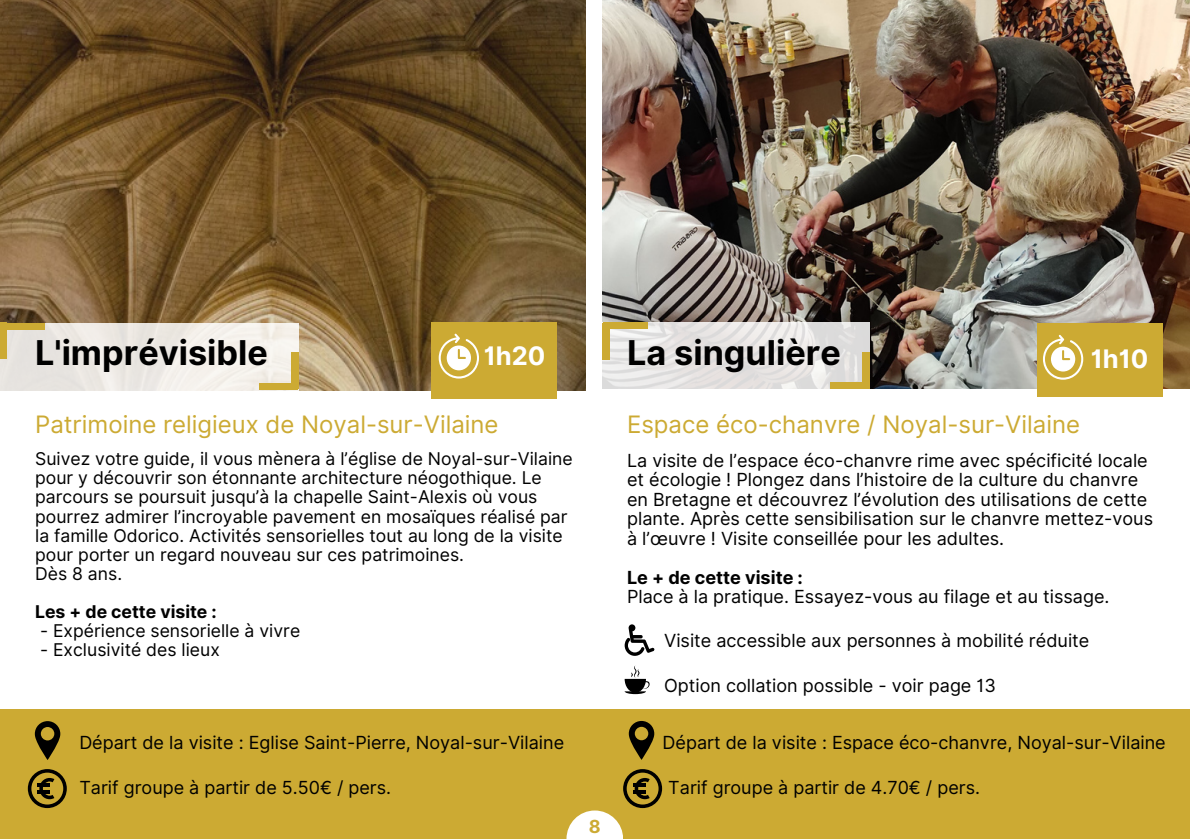
<style>
.page{position:relative;width:1190px;height:839px;background:#fff}
.page>*{position:absolute;margin:0;border:0;box-sizing:border-box;transform-origin:0 0}
.t1{font:700 34.2px "Inter";color:#000}
.t2{font:700 25.6px "Inter";color:#fff}
.t3{font:24px "Inter";color:#ca3}
.t4{font:18px/19.4px "Inter";color:#000}
.t5{font:700 18px "Inter";color:#000}
.t6{font:700 18px "Inter";color:#ca3}
.t7{font:17.6px/19px "Inter";color:#000}
.t8{font:700 17.6px "Inter";color:#000}
</style>
<div class="page">
<img style="left:0;top:0;width:585px;height:390px">
<svg style="left:0;top:323px;width:298px;height:68px;fill:#efebe5"></svg>
<div style="left:0;top:323px;width:44px;height:6px;background:#ca3"></div>
<div style="left:0;top:323px;width:7px;height:36px;background:#ca3"></div>
<div style="left:260px;top:384px;width:38px;height:6px;background:#ca3"></div>
<div style="left:291px;top:353px;width:7px;height:36px;background:#ca3"></div>
<div style="left:0;top:709px;width:1190px;height:129px;background:#ca3"></div>
<div style="left:431px;top:323px;width:125px;height:75px;background:#ca3"></div>
<svg style="left:439px;top:333px;width:40px;height:45px"></svg>
<svg style="left:35px;top:721px;width:25px;height:39px"></svg>
<img style="left:603px;top:0;width:587px;height:389px">
<svg style="left:602px;top:323px;width:267px;height:66px;fill:#e4e1e0"></svg>
<div style="left:603px;top:323px;width:44px;height:6px;background:#ca3"></div>
<div style="left:830px;top:383px;width:36px;height:6px;background:#ca3"></div>
<div style="left:862px;top:353px;width:7px;height:36px;background:#ca3"></div>
<svg style="left:623px;top:769px;width:39px;height:39px"></svg>
<svg style="left:28px;top:769px;width:39px;height:39px"></svg>
<div style="left:1037px;top:323px;width:126px;height:74px;background:#ca3"></div>
<svg style="left:1043px;top:335px;width:40px;height:45px"></svg>
<svg style="left:629px;top:721px;width:25px;height:38px"></svg>
<svg style="left:625px;top:624px;width:30px;height:31px"></svg>
<div style="left:603px;top:324px;width:7px;height:36px;background:#ca3"></div>
<svg style="left:625px;top:665px;width:25px;height:29px"></svg>
<svg style="left:566px;top:810px;width:57px;height:28px;fill:#fff"></svg>
<p class="t1" style="left:35px;top:332px;width:234px">L'imprévisible</p>
<p class="t2" style="left:484px;top:341px;width:63px">1h20</p>
<p class="t1" style="left:627px;top:332px;width:215px">La singulière</p>
<p class="t2" style="left:1091px;top:343px;width:59px">1h10</p>
<p class="t3" style="left:35px;top:410px;width:465px">Patrimoine religieux de Noyal-sur-Vilaine</p>
<p class="t7" style="left:35px;top:449px;width:539px">Suivez votre guide, il vous mènera à l’église de Noyal-sur-Vilaine pour y découvrir son étonnante architecture néogothique. Le parcours se poursuit jusqu’à la chapelle Saint-Alexis où vous pourrez admirer l’incroyable pavement en mosaïques réalisé par la famille Odorico. Activités sensorielles tout au long de la visite pour porter un regard nouveau sur ces patrimoines.</p>
<p class="t7" style="left:35px;top:563px;width:89px">Dès 8 ans.</p>
<p class="t8" style="left:35px;top:601px;width:183px">Les + de cette visite :</p>
<p class="t7" style="left:40px;top:621px;width:262px">- Expérience sensorielle à vivre</p>
<p class="t7" style="left:40px;top:640px;width:181px">- Exclusivité des lieux</p>
<p class="t3" style="left:627px;top:410px;width:454px">Espace éco-chanvre / Noyal-sur-Vilaine</p>
<p class="t4" style="left:627px;top:450px;width:528px">La visite de l’espace éco-chanvre rime avec spécificité locale et écologie ! Plongez dans l’histoire de la culture du chanvre en Bretagne et découvrez l’évolution des utilisations de cette plante. Après cette sensibilisation sur le chanvre mettez-vous à l’œuvre ! Visite conseillée pour les adultes.</p>
<p class="t5" style="left:627px;top:566px;width:177px">Le + de cette visite :</p>
<p class="t4" style="left:627px;top:586px;width:484px">Place à la pratique. Essayez-vous au filage et au tissage.</p>
<p class="t4" style="left:664px;top:630px;width:427px">Visite accessible aux personnes à mobilité réduite</p>
<p class="t4" style="left:664px;top:675px;width:333px">Option collation possible - voir page 13</p>
<p class="t4" style="left:79px;top:732px;width:486px">Départ de la visite : Eglise Saint-Pierre, Noyal-sur-Vilaine</p>
<p class="t4" style="left:663px;top:732px;width:505px">Départ de la visite : Espace éco-chanvre, Noyal-sur-Vilaine</p>
<p class="t4" style="left:79px;top:777px;width:313px">Tarif groupe à partir de 5.50€ / pers.</p>
<p class="t4" style="left:668px;top:777px;width:313px">Tarif groupe à partir de 4.70€ / pers.</p>
<p class="t6" style="left:589px;top:815px;width:13px">8</p>
</div>
